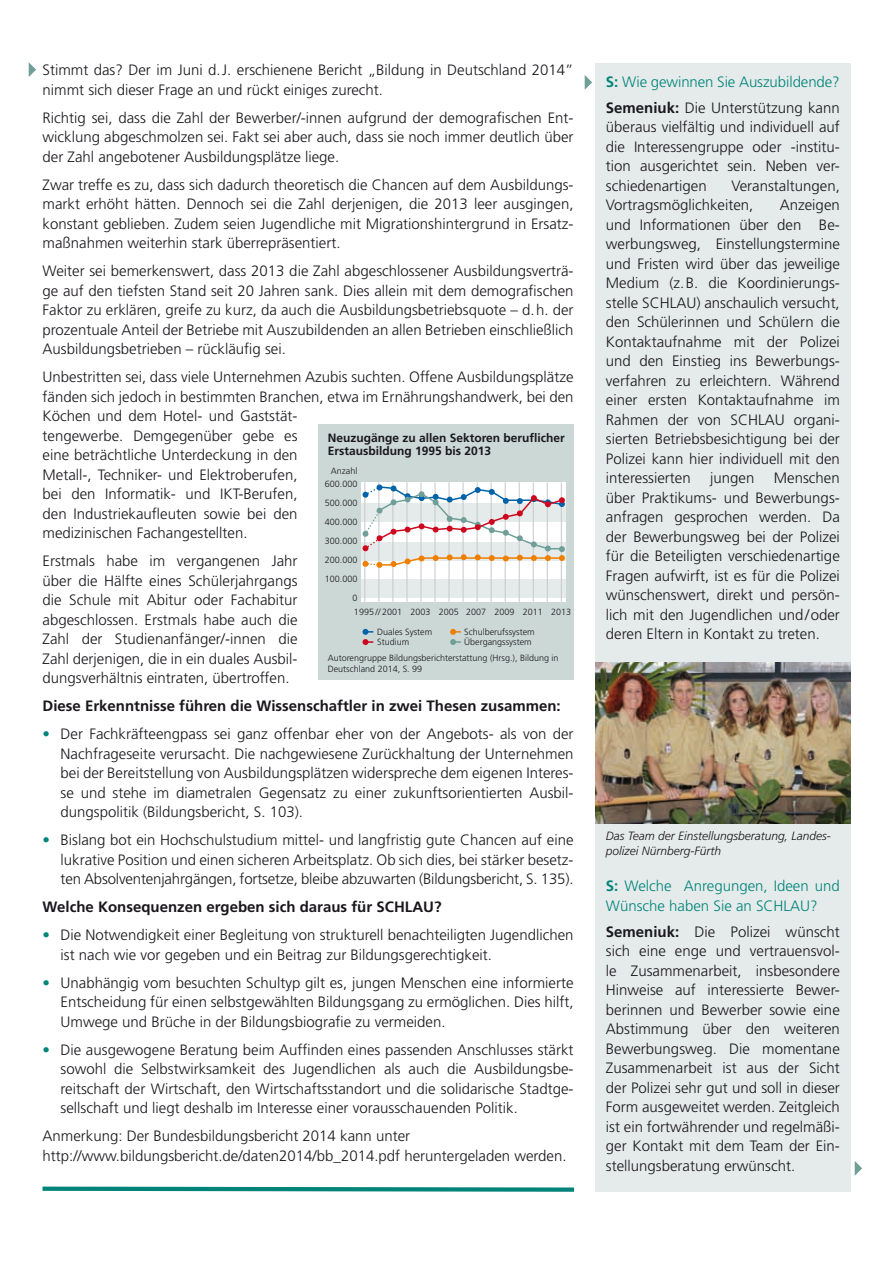
<style>
.page{position:relative;width:893px;height:1263px;background:#fff}
.page>*{position:absolute;margin:0;border:0;box-sizing:border-box;transform-origin:0 0}
.t1{font:300 15px/19.5px "Frutiger";color:#1a171c;text-align:justify}
.t2{font:300 15px/25.8px "Frutiger";color:#00847a}
.t3{font:700 15px "Frutiger";color:#1a171c}
.t4{font:700 12px/13.5px "Frutiger";color:#1a171c}
.t5{font:italic 300 12px/14.4px "Frutiger";color:#1a171c}
.t6{font:300 9px/19px "Frutiger";color:#1a171c;text-align:right}
.s1{color:#00847a}
.s2{font-weight:700}
.s3{font-weight:700;color:#1a171c}
.s4{color:#1a171c}
</style>
<div class="page">
<svg style="left:29px;top:62px;width:7px;height:15px"></svg>
<svg style="left:855px;top:1161px;width:7px;height:15px"></svg>
<div style="left:595px;top:63px;width:255px;height:1128px;background:#e5ebea"></div>
<svg style="left:585px;top:75px;width:7px;height:15px"></svg>
<div style="left:319px;top:424px;width:255px;height:255px;background:#cbd8d5"></div>
<div style="left:361px;top:482px;width:205px;height:120px;background:#fff"></div>
<div style="left:361px;top:579px;width:205px;height:19px;background:#e5ebea"></div>
<hr style="left:364px;top:482px;width:1px;height:120px;background:#c6c7c9">
<hr style="left:378px;top:482px;width:1px;height:120px;background:#c6c7c9">
<hr style="left:393px;top:482px;width:1px;height:120px;background:#c6c7c9">
<hr style="left:407px;top:482px;width:1px;height:120px;background:#c6c7c9">
<hr style="left:421px;top:482px;width:1px;height:120px;background:#c6c7c9">
<hr style="left:435px;top:482px;width:1px;height:120px;background:#c6c7c9">
<hr style="left:449px;top:482px;width:1px;height:120px;background:#c6c7c9">
<hr style="left:463px;top:482px;width:1px;height:120px;background:#c6c7c9">
<hr style="left:477px;top:482px;width:1px;height:120px;background:#c6c7c9">
<hr style="left:491px;top:482px;width:1px;height:120px;background:#c6c7c9">
<hr style="left:505px;top:482px;width:1px;height:120px;background:#c6c7c9">
<hr style="left:519px;top:482px;width:1px;height:120px;background:#c6c7c9">
<hr style="left:533px;top:482px;width:1px;height:120px;background:#c6c7c9">
<hr style="left:547px;top:482px;width:1px;height:120px;background:#c6c7c9">
<hr style="left:561px;top:482px;width:1px;height:120px;background:#c6c7c9">
<svg style="left:362px;top:484px;width:203px;height:84px"></svg>
<svg style="left:362px;top:629px;width:11px;height:16px"></svg>
<svg style="left:450px;top:629px;width:11px;height:16px"></svg>
<svg style="left:43px;top:1186px;width:531px;height:6px;background:#4aa7a0"></svg>
<img style="left:595px;top:662px;width:255px;height:161px">
<p class="t1" style="left:43px;top:60px;width:532px">Stimmt das? Der im Juni d.J. erschienene Bericht „Bildung in Deutschland 2014” nimmt sich dieser Frage an und rückt einiges zurecht.</p>
<p class="t1" style="left:43px;top:108px;width:533px">Richtig sei, dass die Zahl der Bewerber/-innen aufgrund der demografischen Ent&shy;wicklung abgeschmolzen sei. Fakt sei aber auch, dass sie noch immer deutlich über der Zahl angebotener Ausbildungsplätze liege.</p>
<p class="t1" style="left:43px;top:175px;width:532px">Zwar treffe es zu, dass sich dadurch theoretisch die Chancen auf dem Ausbildungs&shy;markt erhöht hätten. Dennoch sei die Zahl derjenigen, die 2013 leer ausgingen, konstant geblieben. Zudem seien Jugendliche mit Migrationshintergrund in Ersatz&shy;maßnahmen weiterhin stark überrepräsentiert.</p>
<p class="t1" style="left:43px;top:261px;width:533px">Weiter sei bemerkenswert, dass 2013 die Zahl abgeschlossener Ausbildungsverträ&shy;ge auf den tiefsten Stand seit 20 Jahren sank. Dies allein mit dem demografischen Faktor zu erklären, greife zu kurz, da auch die Ausbildungsbetriebsquote – d.h. der prozentuale Anteil der Betriebe mit Auszubildenden an allen Betrieben einschließlich Ausbildungsbetrieben – rückläufig sei.</p>
<p class="t1" style="left:43px;top:367px;width:533px;text-align:left">Unbestritten sei, dass viele Unternehmen Azubis suchten. Offene Ausbildungsplätze fänden sich jedoch in bestimmten Branchen, etwa im Ernährungshandwerk, bei den Köchen und dem Hotel- und Gaststät-<br>tengewerbe. Demgegenüber gebe es<br>eine beträchtliche Unterdeckung in den<br>Metall-, Techniker- und Elektroberufen,<br>bei den Informatik- und IKT-Berufen,<br>den Industriekaufleuten sowie bei den<br>medizinischen Fachangestellten.</p>
<p class="t1" style="left:43px;top:551px;width:257px">Erstmals habe im vergangenen Jahr über die Hälfte eines Schülerjahrgangs die Schule mit Abitur oder Fachabitur abgeschlossen. Erstmals habe auch die Zahl der Studienanfänger/-innen die Zahl derjenigen, die in ein duales Ausbil&shy;dungsverhältnis eintraten, übertroffen.</p>
<p class="t3" style="left:43px;top:697px;width:520px">Diese Erkenntnisse führen die Wissenschaftler in zwei Thesen zusammen:</p>
<p class="t1" style="left:61px;top:724px;width:515px;text-indent:-18px"><span class="s1">•</span> Der Fachkräfteengpass sei ganz offenbar eher von der Angebots- als von der Nachfrageseite verursacht. Die nachgewiesene Zurückhaltung der Unternehmen bei der Bereitstellung von Ausbildungsplätzen widerspreche dem eigenen Interes&shy;se und stehe im diametralen Gegensatz zu einer zukunftsorientierten Ausbil&shy;dungspolitik (Bildungsbericht, S. 103).</p>
<p class="t1" style="left:61px;top:830px;width:515px;text-indent:-18px"><span class="s1">•</span> Bislang bot ein Hochschulstudium mittel- und langfristig gute Chancen auf eine lukrative Position und einen sicheren Arbeitsplatz. Ob sich dies, bei stärker besetz&shy;ten Absolventenjahrgängen, fortsetze, bleibe abzuwarten (Bildungsbericht, S. 135).</p>
<p class="t3" style="left:43px;top:898px;width:400px">Welche Konsequenzen ergeben sich daraus für SCHLAU?</p>
<p class="t1" style="left:61px;top:925px;width:515px;text-indent:-18px"><span class="s1">•</span> Die Notwendigkeit einer Begleitung von strukturell benachteiligten Jugendlichen ist nach wie vor gegeben und ein Beitrag zur Bildungsgerechtigkeit.</p>
<p class="t1" style="left:61px;top:973px;width:515px;text-indent:-18px"><span class="s1">•</span> Unabhängig vom besuchten Schultyp gilt es, jungen Menschen eine informierte Entscheidung für einen selbstgewählten Bildungsgang zu ermöglichen. Dies hilft, Umwege und Brüche in der Bildungsbiografie zu vermeiden.</p>
<p class="t1" style="left:61px;top:1040px;width:515px;text-indent:-18px"><span class="s1">•</span> Die ausgewogene Beratung beim Auffinden eines passenden Anschlusses stärkt sowohl die Selbstwirksamkeit des Jugendlichen als auch die Ausbildungsbe&shy;reitschaft der Wirtschaft, den Wirtschaftsstandort und die solidarische Stadtge&shy;sellschaft und liegt deshalb im Interesse einer vorausschauenden Politik.</p>
<p class="t1" style="left:43px;top:1126px;width:526px">Anmerkung: Der Bundesbildungsbericht 2014 kann unter http://www.bildungsbericht.de/daten2014/bb_2014.pdf heruntergeladen werden.</p>
<p class="t4" style="left:328px;top:431px;width:239px">Neuzugänge zu allen Sektoren beruflicher<br>Erstausbildung 1995 bis 2013</p>
<p class="t6" style="left:331px;top:462px;width:28px">Anzahl</p>
<p class="t6" style="left:325px;top:474px;width:34px">600.000<br>500.000<br>400.000<br>300.000<br>200.000<br>100.000<br>0</p>
<p class="t6" style="left:354px;top:603px;width:190px">1995 // 2001 2003 2005 2007 2009 2011</p>
<p class="t6" style="left:551px;top:603px;width:22px">2013</p>
<p class="t6" style="left:377px;top:622px;width:56px">Duales System</p>
<p class="t6" style="left:464px;top:622px;width:72px">Schulberufssystem</p>
<p class="t6" style="left:377px;top:633px;width:34px">Studium</p>
<p class="t6" style="left:328px;top:634px;width:232px;line-height:15.9px;text-align:left;text-indent:137px">Übergangssystem<br>Autorengruppe Bildungsberichterstattung (Hrsg.), Bildung in</p>
<p class="t6" style="left:328px;top:659px;width:96px">Deutschland 2014, S. 99</p>
<p class="t2" style="left:606px;top:69px;width:235px"><span class="s2">S:</span> Wie gewinnen Sie Auszubildende?<br><span class="s3">Semeniuk:</span> <span class="s4">Die Unterstützung kann</span></p>
<p class="t1" style="left:606px;top:117px;width:235px">überaus vielfältig und individuell auf die Interessengruppe oder -institu&shy;tion ausgerichtet sein. Neben ver&shy;schiedenartigen</p>
<p class="t1" style="left:606px;top:176px;width:235px;text-indent:125px">Veranstaltungen,<br>Vortragsmöglichkeiten,</p>
<p class="t1" style="left:606px;top:195px;width:235px;text-indent:174px">Anzeigen und Informationen über den Be&shy;werbungsweg, Einstellungstermine und Fristen wird über das jeweilige Medium (z.B. die Koordinierungs&shy;stelle SCHLAU) anschaulich versucht, den Schülerinnen und Schülern die Kontaktaufnahme mit der Polizei und den Einstieg ins Bewerbungs&shy;verfahren zu erleichtern. Während einer ersten Kontaktaufnahme im Rahmen der von SCHLAU organi&shy;sierten Betriebsbesichtigung bei der Polizei kann hier individuell mit den interessierten</p>
<p class="t1" style="left:606px;top:468px;width:235px;text-indent:168px">Menschen über Praktikums- und Bewerbungs&shy;anfragen gesprochen werden. Da der Bewerbungsweg bei der Polizei für die Beteiligten verschiedenartige Fragen aufwirft, ist es für die Polizei wünschenswert, direkt und persön&shy;lich mit den Jugendlichen und/oder deren Eltern in Kontakt zu treten.</p>
<p class="t1" style="left:710px;top:468px;width:46px">jungen</p>
<p class="t5" style="left:606px;top:829px;width:226px">Das Team der Einstellungsberatung, Landes&shy;polizei Nürnberg-Fürth</p>
<p class="t2" style="left:606px;top:876px;width:235px;line-height:19.5px"><span class="s2">S:</span> Welche Anregungen, Ideen und<br>Wünsche haben Sie an SCHLAU?</p>
<p class="t1" style="left:606px;top:922px;width:235px"><span class="s2">Semeniuk:</span> Die Polizei wünscht sich eine enge und vertrauensvol&shy;le Zusammenarbeit, insbesondere Hinweise auf interessierte Bewer&shy;berinnen und Bewerber sowie eine Abstimmung über den weiteren Bewerbungsweg. Die momentane Zusammenarbeit ist aus der Sicht der Polizei sehr gut und soll in dieser Form ausgeweitet werden. Zeitgleich ist ein fortwährender und regelmäßi&shy;ger Kontakt mit dem Team der Ein&shy;stellungsberatung erwünscht.</p>
</div>
